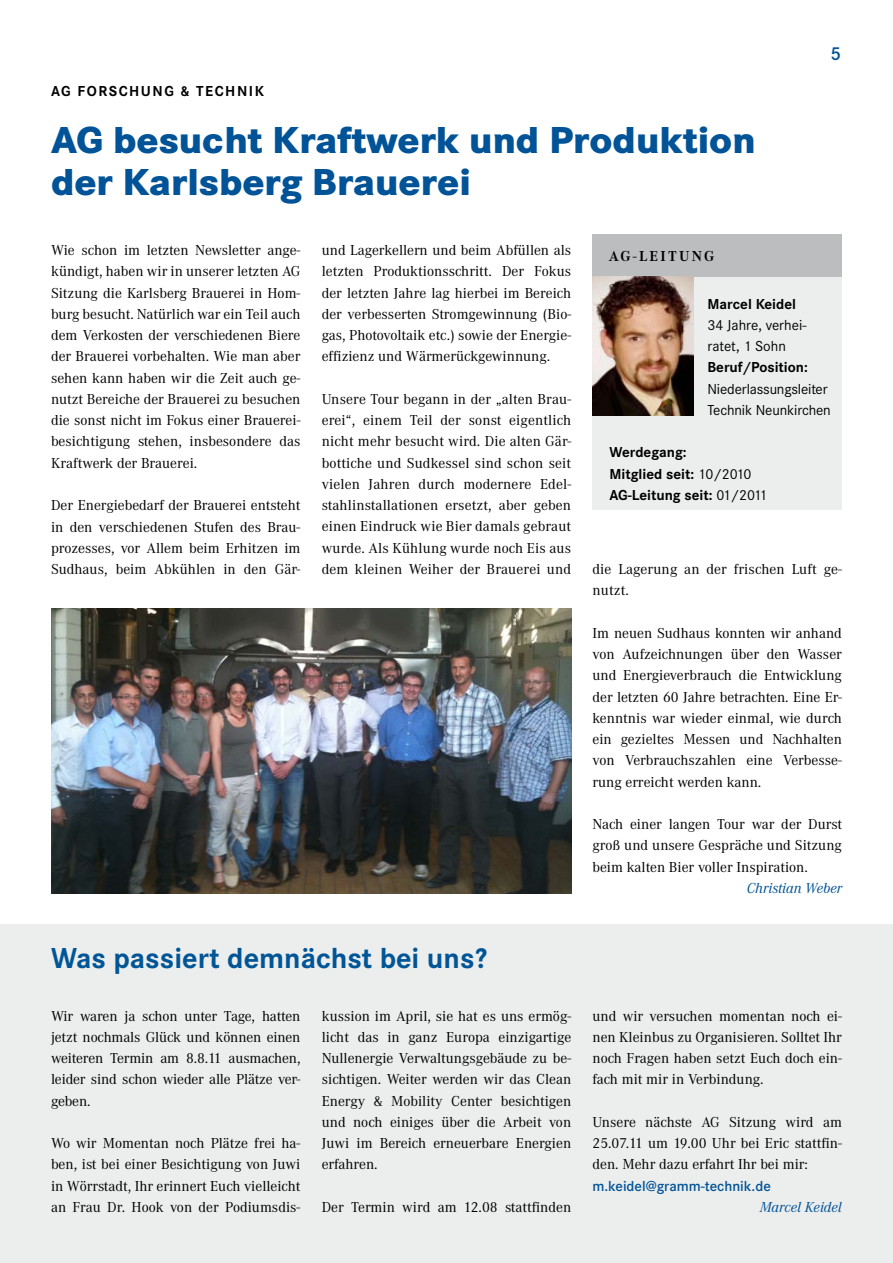
<style>
.page{position:relative;width:893px;height:1263px;background:#fff}
.page>*{position:absolute;margin:0;border:0;box-sizing:border-box;transform-origin:0 0}
.t1{font:800 39px/42px "Corporate S";color:#005397}
.t2{font:700 30px "Corporate S";color:#005596}
.t3{font:600 19.5px "Corporate S";color:#005397}
.t4{font:15px/21.3px "Corporate A";color:#000;text-align:justify}
.t5{font:700 15px/21.3px "Corporate S";color:#000}
.t6{font:15px/21.3px "Corporate S";letter-spacing:-.01em;color:#000}
.t7{font:italic 15px "Corporate A";color:#005397}
.t8{font:600 15px "Corporate S";color:#005397}
.t9{font:700 15px "Corporate A";letter-spacing:.15em;color:#000}
.s1{font-weight:400}
</style>
<div class="page">
<img style="left:51px;top:608px;width:520px;height:285px">
<div style="left:592px;top:276px;width:250px;height:234px;background:#eceded"></div>
<div style="left:592px;top:234px;width:250px;height:42px;background:#bbbdbe"></div>
<img style="left:592px;top:276px;width:101px;height:139px">
<div style="left:0;top:925px;width:893px;height:338px;background:#eceded"></div>
<p class="t5" style="left:51px;top:81px;width:213px">AG Forschung &amp; Technik</p>
<h1 class="t1" style="left:51px;top:119px;width:706px">AG besucht Kraftwerk und Produktion der Karlsberg Brauerei</h1>
<h3 class="t3" style="left:830px;top:42px;width:12px">5</h3>
<p class="t4" style="left:51px;top:240px;width:251px">Wie schon im letzten Newsletter ange&shy;kündigt, haben wir in unserer letzten AG Sitzung die Karlsberg Brauerei in Hom&shy;burg besucht. Natürlich war ein Teil auch dem Verkosten der verschiedenen Biere der Brauerei vorbehalten. Wie man aber sehen kann haben wir die Zeit auch ge&shy;nutzt Bereiche der Brauerei zu besuchen die sonst nicht im Fokus einer Brauerei&shy;besichtigung stehen, insbesondere das Kraftwerk der Brauerei.</p>
<p class="t4" style="left:51px;top:495px;width:251px">Der Energiebedarf der Brauerei entsteht in den verschiedenen Stufen des Brau&shy;prozesses, vor Allem beim Erhitzen im Sudhaus, beim Abkühlen in den Gär-</p>
<p class="t4" style="left:322px;top:240px;width:251px">und Lagerkellern und beim Abfüllen als letzten Produktionsschritt. Der Fokus der letzten Jahre lag hierbei im Bereich der verbesserten Stromgewinnung (Bio&shy;gas, Photovoltaik etc.) sowie der Energie&shy;effizienz und Wärmerückgewinnung.</p>
<p class="t4" style="left:322px;top:389px;width:251px">Unsere Tour begann in der „alten Brau&shy;erei“, einem Teil der sonst eigentlich nicht mehr besucht wird. Die alten Gär&shy;bottiche und Sudkessel sind schon seit vielen Jahren durch modernere Edel&shy;stahlinstallationen ersetzt, aber geben einen Eindruck wie Bier damals gebraut wurde. Als Kühlung wurde noch Eis aus dem kleinen Weiher der Brauerei und</p>
<p class="t9" style="left:609px;top:248px;width:107px">AG-LEITUNG</p>
<p class="t5" style="left:707px;top:293px;width:90px">Marcel Keidel</p>
<p class="t6" style="left:707px;top:314px;width:100px">34 Jahre, verhei&shy;ratet, 1 Sohn</p>
<p class="t5" style="left:707px;top:357px;width:102px">Beruf/Position:</p>
<p class="t6" style="left:707px;top:378px;width:125px">Niederlassungsleiter<br>Technik Neunkirchen</p>
<p class="t5" style="left:609px;top:442px;width:159px">Werdegang:<br>Mitglied seit: <span class="s1">10/2010<br></span>AG-Leitung seit: <span class="s1">01/2011</span></p>
<p class="t4" style="left:592px;top:559px;width:251px">die Lagerung an der frischen Luft ge&shy;nutzt.</p>
<p class="t4" style="left:592px;top:622px;width:251px">Im neuen Sudhaus konnten wir anhand von Aufzeichnungen über den Wasser und Energieverbrauch die Entwicklung der letzten 60 Jahre betrachten. Eine Er&shy;kenntnis war wieder einmal, wie durch ein gezieltes Messen und Nachhalten von Verbrauchszahlen eine Verbesse&shy;rung erreicht werden kann.</p>
<p class="t4" style="left:592px;top:814px;width:251px">Nach einer langen Tour war der Durst groß und unsere Gespräche und Sitzung beim kalten Bier voller Inspiration.</p>
<p class="t7" style="left:747px;top:879px;width:96px">Christian Weber</p>
<h2 class="t2" style="left:51px;top:941px;width:438px">Was passiert demnächst bei uns?</h2>
<p class="t4" style="left:51px;top:1005px;width:251px">Wir waren ja schon unter Tage, hatten jetzt nochmals Glück und können einen weiteren Termin am 8.8.11 ausmachen, leider sind schon wieder alle Plätze ver&shy;geben.</p>
<p class="t4" style="left:51px;top:1133px;width:251px">Wo wir Momentan noch Plätze frei ha&shy;ben, ist bei einer Besichtigung von Juwi in Wörrstadt, Ihr erinnert Euch vielleicht an Frau Dr. Hook von der Podiumsdis-</p>
<p class="t4" style="left:322px;top:1005px;width:251px">kussion im April, sie hat es uns ermög&shy;licht das in ganz Europa einzigartige Nullenergie Verwaltungsgebäude zu be&shy;sichtigen. Weiter werden wir das Clean Energy &amp; Mobility Center besichtigen und noch einiges über die Arbeit von Juwi im Bereich erneuerbare Energien erfahren.</p>
<p class="t4" style="left:322px;top:1196px;width:251px">Der Termin wird am 12.08 stattfinden</p>
<p class="t7" style="left:760px;top:1198px;width:84px">Marcel Keidel</p>
<p class="t4" style="left:592px;top:1005px;width:251px">und wir versuchen momentan noch ei&shy;nen Kleinbus zu Organisieren. Solltet Ihr noch Fragen haben setzt Euch doch ein&shy;fach mit mir in Verbindung.</p>
<p class="t4" style="left:592px;top:1111px;width:251px">Unsere nächste AG Sitzung wird am 25.07.11 um 19.00 Uhr bei Eric stattfin&shy;den. Mehr dazu erfahrt Ihr bei mir:</p>
<p class="t8" style="left:592px;top:1177px;width:180px">m.keidel@gramm-technik.de</p>
</div>
